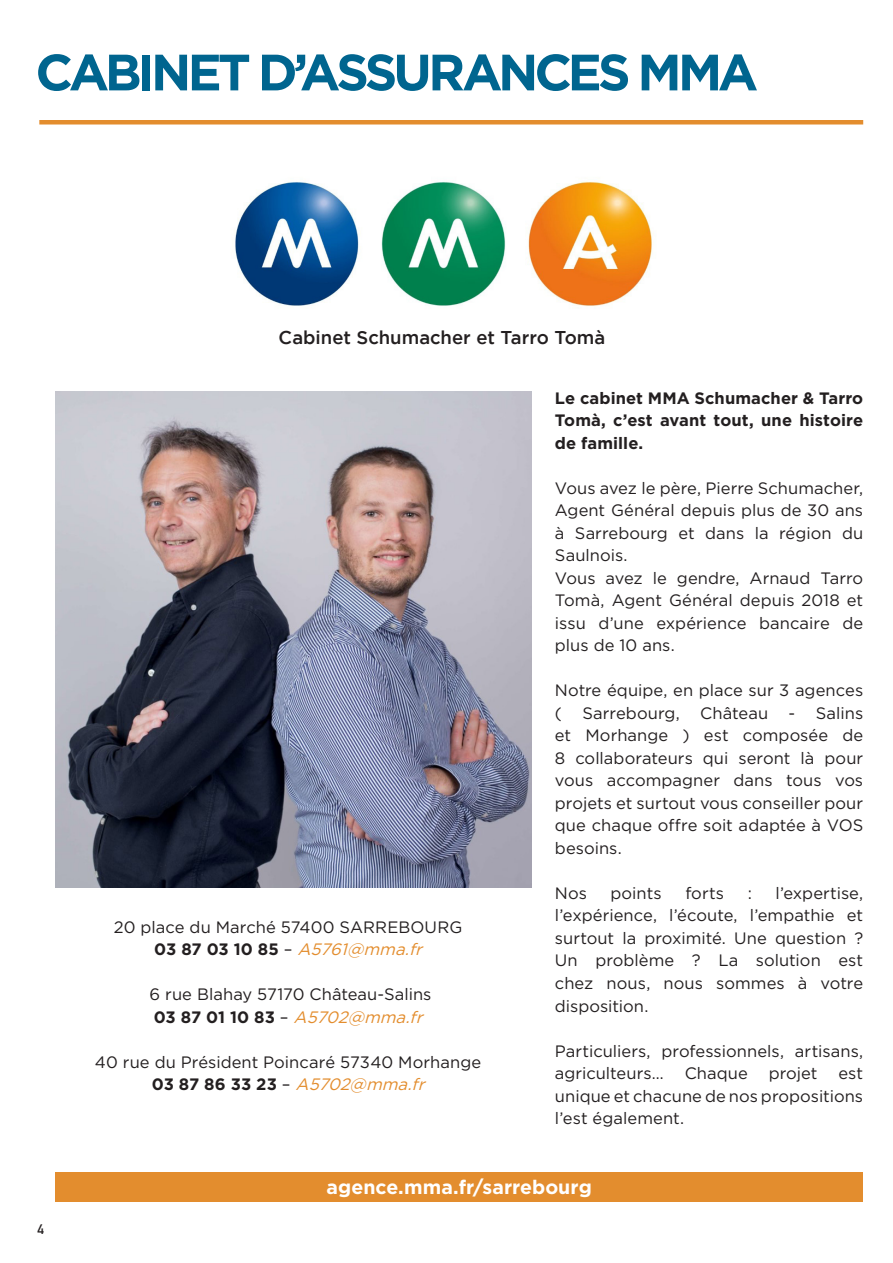
<style>
.page{position:relative;width:893px;height:1263px;background:#fff}
.page>*{position:absolute;margin:0;border:0;box-sizing:border-box;transform-origin:0 0}
.Body___Circle_1{font:700 51px "Gotham";letter-spacing:-.08em;color:#00658f}
.Body___Circle_1-2{font:700 19.5px "Gotham Pro";color:#fff}
.Body___Circle_1-3{font:500 18.45px "Gotham";color:#231f20}
.Body___Circle_1-4{font:16.5px/22.5px "Gotham Pro";letter-spacing:.005em;color:#231f20;text-align:justify}
.Body___Circle_1-5{font:700 16.5px/22.5px "Gotham Pro";letter-spacing:.005em;color:#231f20;text-align:justify}
.Body___Circle_1-6{font:italic 16.5px "Gotham Pro";color:#e38d2e}
.t1{font:700 13.5px "DIN Alternate";color:#231f20}
.s1{font-weight:700;font-style:normal;color:#231f20}
.s2{font-style:normal;color:#231f20}
</style>
<div class="page">
<hr style="left:39px;top:120px;width:824px;height:4px;background:#e38d2e">
<svg style="left:55px;top:1201px;width:35px;height:1px"></svg>
<img style="left:235px;top:181px;width:417px;height:126px">
<img style="left:55px;top:392px;width:476px;height:496px">
<div style="left:55px;top:1172px;width:808px;height:29px;background:#e38d2e"></div>
<p class="Body___Circle_1" style="left:35px;top:43px;width:724px">CABINET D’ASSURANCES MMA</p>
<p class="Body___Circle_1-3" style="left:279px;top:327px;width:328px">Cabinet Schumacher et Tarro Tomà</p>
<p class="Body___Circle_1-4" style="left:114px;top:915px;width:350px">20 place du Marché 57400 SARREBOURG</p>
<p class="Body___Circle_1-6" style="left:154px;top:940px;width:274px"><span class="s1">0 3 8 7 0 3 1 0 8 5</span> <span class="s2">–</span> A5761@mma.fr</p>
<p class="Body___Circle_1-4" style="left:150px;top:983px;width:283px">6 rue Blahay 57170 Château-Salins</p>
<p class="Body___Circle_1-6" style="left:154px;top:1008px;width:275px"><span class="s1">0 3 8 7 0 1 1 0 8 3</span> <span class="s2">–</span> A5702@mma.fr</p>
<p class="Body___Circle_1-4" style="left:95px;top:1050px;width:388px">40 rue du Président Poincaré 57340 Morhange</p>
<p class="Body___Circle_1-6" style="left:152px;top:1075px;width:279px"><span class="s1">0 3 8 7 8 6 3 3 2 3</span> <span class="s2">–</span> A5702@mma.fr</p>
<p class="Body___Circle_1-5" style="left:555px;top:386px;width:310px">Le cabinet MMA Schumacher &amp; Tarro Tomà, c’est avant tout, une histoire de famille.</p>
<p class="Body___Circle_1-4" style="left:555px;top:477px;width:310px">Vous avez le père, Pierre Schumacher, Agent Général depuis plus de 30 ans à Sarrebourg et dans la région du Saulnois.</p>
<p class="Body___Circle_1-4" style="left:555px;top:567px;width:310px">Vous avez le gendre, Arnaud Tarro Tomà, Agent Général depuis 2018 et issu d’une expérience bancaire de plus de 10 ans.</p>
<p class="Body___Circle_1-4" style="left:555px;top:679px;width:310px">Notre équipe, en place sur 3 agences ( Sarrebourg, Château - Salins et Morhange ) est composée de 8 collaborateurs qui seront là pour vous accompagner dans tous vos projets et surtout vous conseiller pour que chaque offre soit adaptée à VOS besoins.</p>
<p class="Body___Circle_1-4" style="left:555px;top:882px;width:34px">Nos</p>
<p class="Body___Circle_1-4" style="left:611px;top:882px;width:53px">points</p>
<p class="Body___Circle_1-4" style="left:685px;top:882px;width:40px">forts</p>
<p class="Body___Circle_1-4" style="left:748px;top:882px;width:6px">:</p>
<p class="Body___Circle_1-4" style="left:555px;top:882px;width:310px;text-indent:221px">l’expertise, l’expérience, l’écoute, l’empathie et surtout la proximité. Une question ?<br>Un problème ? La solution est chez nous, nous sommes à votre disposition.</p>
<p class="Body___Circle_1-4" style="left:555px;top:1039px;width:310px">Particuliers, professionnels, artisans, agriculteurs…</p>
<p class="Body___Circle_1-4" style="left:685px;top:1062px;width:65px">Chaque</p>
<p class="Body___Circle_1-4" style="left:769px;top:1062px;width:50px">projet</p>
<p class="Body___Circle_1-4" style="left:555px;top:1062px;width:310px;text-indent:283px">est unique et chacune de nos propositions l’est également.</p>
<p class="t1" style="left:37px;top:1219px;width:8px">4</p>
<p class="Body___Circle_1-2" style="left:327px;top:1175px;width:267px">agence.mma.fr/sarrebourg</p>
</div>
